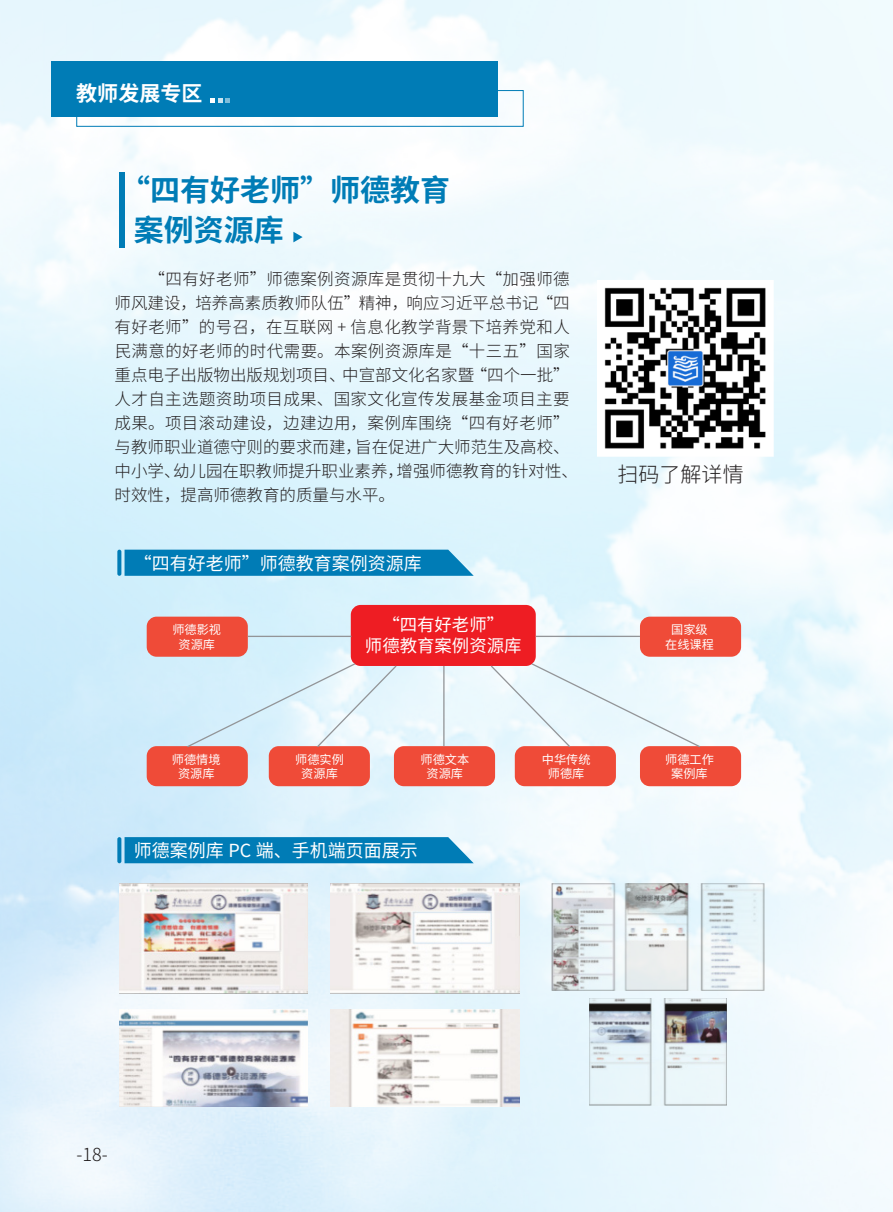
<style>
.page{position:relative;width:893px;height:1212px;background:#fff}
.page>*{position:absolute;margin:0;border:0;box-sizing:border-box;transform-origin:0 0}
.t1{font:700 30px "Source Han Sans CN";color:#007cb6}
.t2{font:700 21px "Source Han Sans CN";color:#fff}
.t3{font:300 21px "Source Han Sans CN";color:#231f20}
.t4{font:18px "Source Han Sans CN";color:#fff}
.t5{font:300 18px "Source Han Sans CN";color:#231f20}
.t6{font:17.4px "Source Han Sans CN";color:#fff}
.内容文字{font:300 16.5px/24px "Source Han Sans CN";color:#231f20}
.t7{font:12.15px "Source Han Sans CN";color:#fff}
</style>
<div class="page">
<img style="left:0;top:0;width:893px;height:1212px">
<div style="left:51px;top:62px;width:446px;height:55px;background:#007cb6"></div>
<div style="left:77px;top:90px;width:446px;height:36px;border:1px solid #007cb6"></div>
<svg style="left:210px;top:99px;width:20px;height:4px"></svg>
<div style="left:119px;top:172px;width:6px;height:75px;background:#007cb6"></div>
<svg style="left:293px;top:232px;width:10px;height:10px"></svg>
<img style="left:552px;top:884px;width:213px;height:107px">
<img style="left:590px;top:998px;width:137px;height:107px">
<img style="left:119px;top:1010px;width:188px;height:96px">
<img style="left:331px;top:1010px;width:188px;height:96px">
<img style="left:119px;top:884px;width:188px;height:109px">
<img style="left:331px;top:884px;width:188px;height:109px">
<img style="left:597px;top:281px;width:177px;height:177px">
<div style="left:351px;top:605px;width:185px;height:61px;background:#ee1d23;border-radius:10px"></div>
<div style="left:147px;top:617px;width:101px;height:40px;background:#ef4b38;border-radius:10px"></div>
<div style="left:640px;top:617px;width:101px;height:40px;background:#ef4b38;border-radius:10px"></div>
<div style="left:640px;top:746px;width:101px;height:40px;background:#ef4b38;border-radius:10px"></div>
<div style="left:515px;top:746px;width:101px;height:40px;background:#ef4b38;border-radius:10px"></div>
<div style="left:394px;top:746px;width:101px;height:40px;background:#ef4b38;border-radius:10px"></div>
<div style="left:269px;top:746px;width:101px;height:40px;background:#ef4b38;border-radius:10px"></div>
<div style="left:147px;top:746px;width:101px;height:40px;background:#ef4b38;border-radius:10px"></div>
<hr style="left:248px;top:636px;width:103px;height:1px;background:#939598">
<hr style="left:536px;top:636px;width:104px;height:1px;background:#939598">
<svg style="left:186px;top:662px;width:212px;height:86px;background:#dcecf5"></svg>
<svg style="left:489px;top:662px;width:213px;height:86px"></svg>
<hr style="left:443px;top:666px;width:2px;height:80px;background:#939598">
<svg style="left:125px;top:550px;width:349px;height:26px;background:#0981b9"></svg>
<svg style="left:125px;top:837px;width:349px;height:26px;background:#0981b8"></svg>
<svg style="left:117px;top:550px;width:4px;height:26px"></svg>
<svg style="left:117px;top:837px;width:4px;height:26px"></svg>
<p class="t2" style="left:76px;top:81px;width:127px">教师发展专区</p>
<p class="t1" style="left:120px;top:173px;width:332px">“四有好老师”师德教育</p>
<p class="t1" style="left:134px;top:213px;width:151px">案例资源库</p>
<p class="内容文字" style="left:115px;top:267px;width:465px;text-indent:34px">“四有好老师”师德案例资源库是贯彻十九大“加强师德师风建设，培养高素质教师队伍”精神，响应习近平总书记“四有好老师”的号召，在互联网 + 信息化教学背景下培养党和人民满意的好老师的时代需要。本案例资源库是“十三五”国家重点电子出版物出版规划项目、中宣部文化名家暨“四个一批”人才自主选题资助项目成果、国家文化宣传发展基金项目主要成果。项目滚动建设，边建边用，案例库围绕“四有好老师”与教师职业道德守则的要求而建，旨在促进广大师范生及高校、中小学、幼儿园在职教师提升职业素养，增强师德教育的针对性、时效性，提高师德教育的质量与水平。</p>
<p class="t4" style="left:134px;top:553px;width:289px">“四有好老师”师德教育案例资源库</p>
<p class="t7" style="left:172px;top:623px;width:50px">师德影视</p>
<p class="t7" style="left:178px;top:637px;width:38px">资源库</p>
<p class="t6" style="left:382px;top:615px;width:123px">“四有好老师”</p>
<p class="t6" style="left:365px;top:636px;width:158px">师德教育案例资源库</p>
<p class="t3" style="left:618px;top:462px;width:127px">扫码了解详情</p>
<p class="t7" style="left:671px;top:623px;width:38px">国家级</p>
<p class="t7" style="left:665px;top:637px;width:50px">在线课程</p>
<p class="t7" style="left:172px;top:752px;width:50px">师德情境</p>
<p class="t7" style="left:178px;top:767px;width:38px">资源库</p>
<p class="t7" style="left:295px;top:752px;width:50px">师德实例</p>
<p class="t7" style="left:301px;top:767px;width:38px">资源库</p>
<p class="t7" style="left:420px;top:752px;width:50px">师德文本</p>
<p class="t7" style="left:427px;top:767px;width:38px">资源库</p>
<p class="t7" style="left:542px;top:752px;width:50px">中华传统</p>
<p class="t7" style="left:548px;top:767px;width:38px">师德库</p>
<p class="t7" style="left:665px;top:752px;width:50px">师德工作</p>
<p class="t7" style="left:671px;top:767px;width:38px">案例库</p>
<p class="t4" style="left:134px;top:840px;width:285px">师德案例库 PC 端、手机端页面展示</p>
<p class="t5" style="left:77px;top:1144px;width:33px">-18-</p>
</div>
